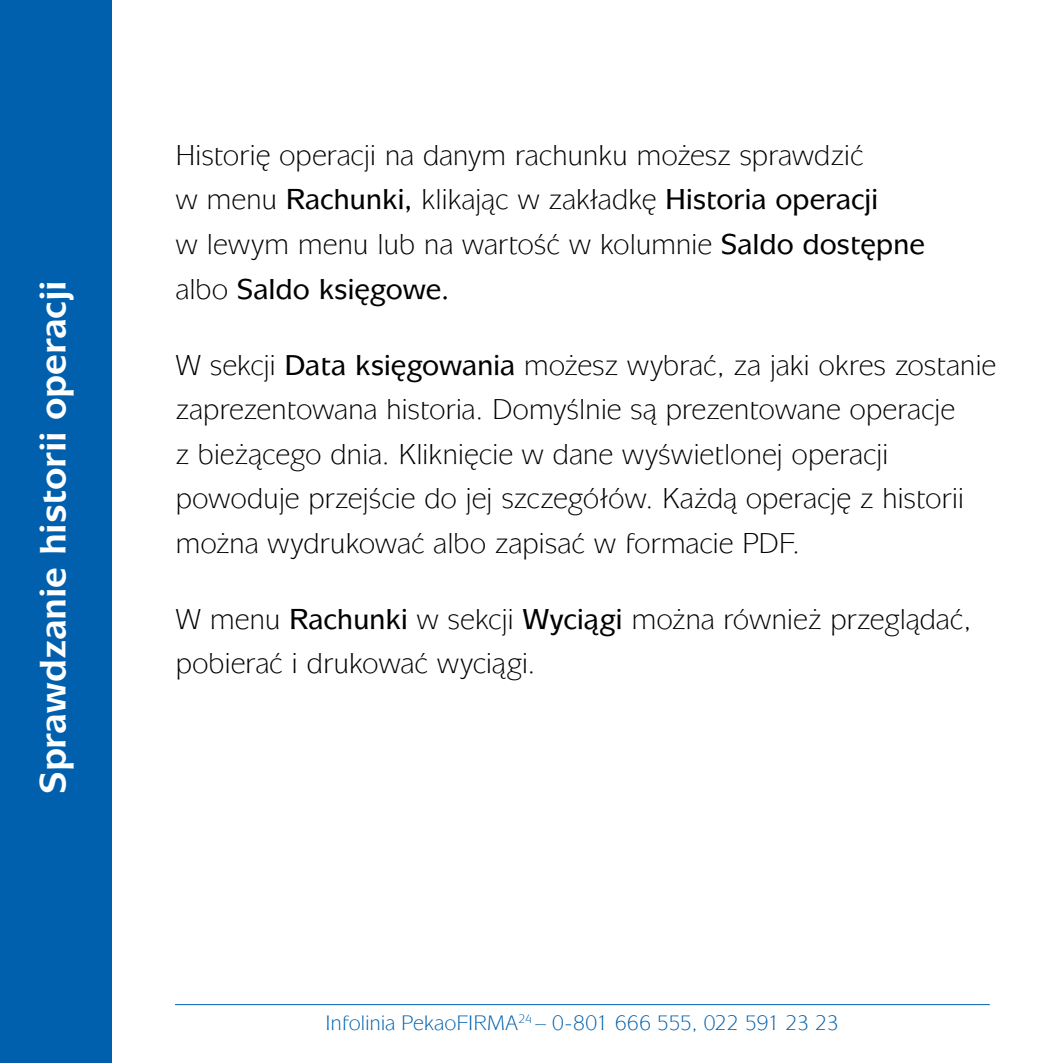
<style>
.page{position:relative;width:1063px;height:1063px;background:#fff}
.page>*{position:absolute;margin:0;border:0;box-sizing:border-box;transform-origin:0 0}
.t1{font:700 36.75px "Mixage PL";letter-spacing:-.01em;color:#fff}
.t2{font:28.75px/44.5px "Mixage PL";letter-spacing:-.01em;color:#000}
.t3{font:21px "Mixage PL";letter-spacing:-.015em;color:#0060ad}
.s1{font-weight:500}
</style>
<div class="page">
<div style="left:0;top:0;width:112px;height:1063px;background:#0060ad"></div>
<hr style="left:175px;top:1004px;width:815px;height:1px;background:#0060ad">
<p class="t1" style="left:30px;top:794px;width:515px;rotate:-90deg">Sprawdzanie historii operacji</p>
<p class="t2" style="left:175px;top:133px;width:751px">Histori´ operacji na danym rachunku mo˝esz sprawdziç<br>w menu <span class="s1">Rachunki,</span> klikajàc w zakładk´ <span class="s1">Historia operacji<br></span>w lewym menu lub na wartoÊç w kolumnie <span class="s1">Saldo dost´pne </span>albo <span class="s1">Saldo ksi´gowe.</span></p>
<p class="t2" style="left:175px;top:342px;width:822px">W sekcji <span class="s1">Data ksi´gowania</span> mo˝esz wybraç, za jaki okres zostanie zaprezentowana historia. DomyÊlnie sà prezentowane operacje<br>z bie˝àcego dnia. Klikni´cie w dane wyÊwietlonej operacji powoduje przejÊcie do jej szczegółów. Ka˝dà operacj´ z historii mo˝na wydrukowaç albo zapisaç w formacie PDF.</p>
<p class="t2" style="left:175px;top:597px;width:798px">W menu <span class="s1">Rachunki</span> w sekcji <span class="s1">Wyciàgi</span> mo˝na równie˝ przeglàdaç, pobieraç i drukowaç wyciàgi.</p>
<p class="t3" style="left:326px;top:1010px;width:515px">Infolinia PekaoFIRMA<sup>24</sup> – 0-801 666 555, 022 591 23 23</p>
</div>
